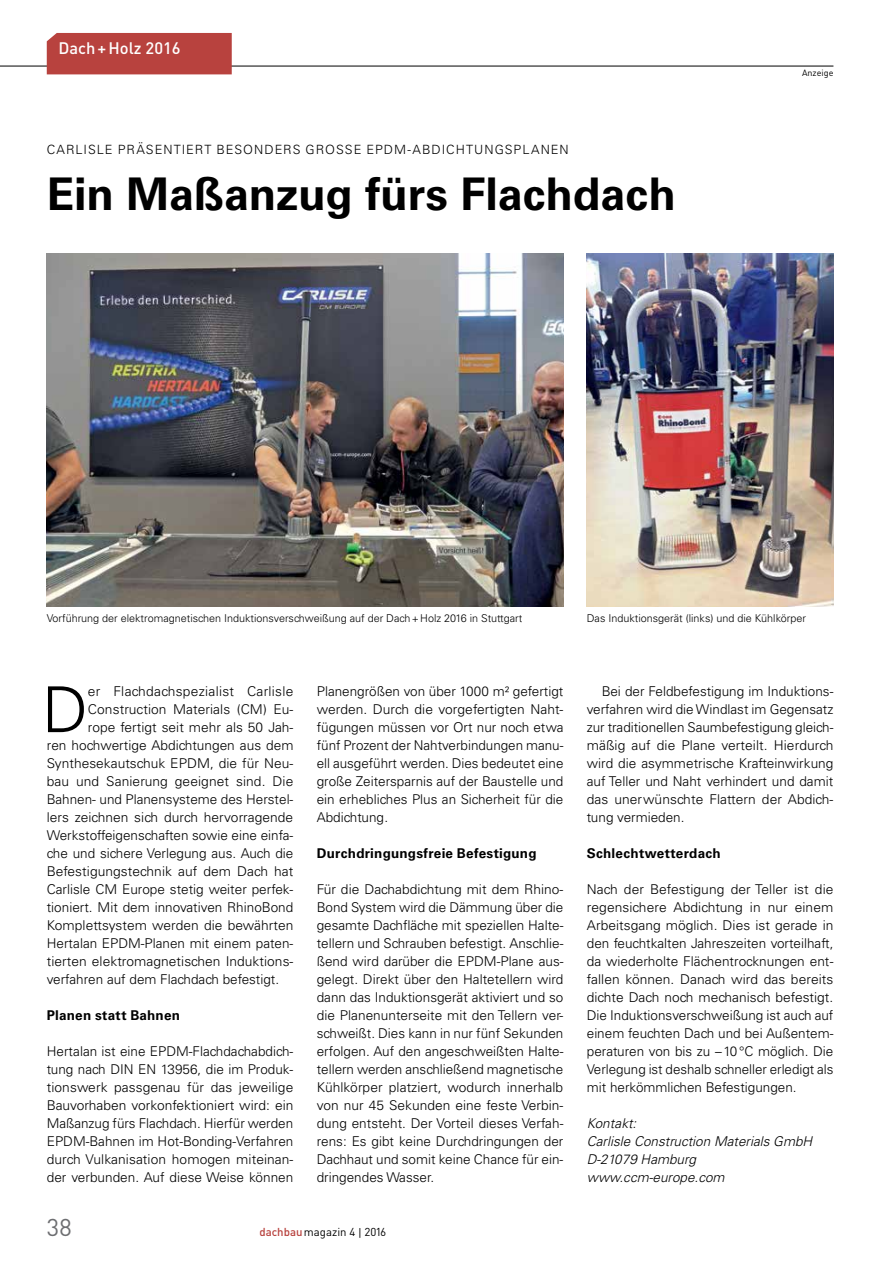
<style>
.page{position:relative;width:893px;height:1263px;background:#fff}
.page>*{position:absolute;margin:0;border:0;box-sizing:border-box;transform-origin:0 0}
.t1{font:300 63.3px "Univers LT Std";color:#000}
.t2{font:700 45px "Univers LT Std";color:#000}
.t3{font:24px "DIN Pro";color:#6d6e71}
.t4{font:500 16.5px "DIN Pro";color:#fff}
.t5{font:300 13.5px/18px "Univers LT Std";color:#000;text-align:justify}
.t6{font:italic 300 13.5px/18px "Univers LT Std";color:#000}
.t7{font:700 13.5px "Univers LT Std";letter-spacing:.015em;color:#000}
.t8{font:300 13.5px "Univers LT Std";letter-spacing:.02em;color:#000}
.t9{font:300 12.75px "Univers LT Std";letter-spacing:.075em;color:#000}
.t10{font:11.4px "DIN Pro";color:#000}
.t11{font:300 10.8px "Univers LT Std";color:#000}
.t12{font:9px "DIN Pro";color:#000}
.s1{font-weight:500;color:#b8423e}
</style>
<div class="page">
<hr style="left:0;top:66px;width:833px;height:1px;background:#000">
<div style="left:47px;top:33px;width:185px;height:41px;background:#b8423e"></div>
<img style="left:47px;top:254px;width:516px;height:352px">
<img style="left:587px;top:254px;width:246px;height:352px">
<p class="t4" style="left:58px;top:37px;width:124px">Dach+Holz 2016</p>
<p class="t9" style="left:47px;top:142px;width:524px">CARLISLE PRÄSENTIERT BESONDERS GROSSE EPDM-ABDICHTUNGSPLANEN</p>
<h2 class="t2" style="left:47px;top:168px;width:631px">Ein Maßanzug fürs Flachdach</h2>
<p class="t12" style="left:802px;top:67px;width:33px">Anzeige</p>
<p class="t11" style="left:47px;top:612px;width:477px">Vorführung der elektromagnetischen Induktionsverschweißung auf der Dach+Holz 2016 in Stuttgart</p>
<p class="t11" style="left:587px;top:612px;width:221px">Das Induktionsgerät (links) und die Kühlkörper</p>
<h1 class="t1" style="left:42px;top:671px;width:47px">D</h1>
<p class="t8" style="left:88px;top:683px;width:207px">er Flachdachspezialist Carlisle</p>
<p class="t5" style="left:88px;top:700px;width:207px">Construction Materials (CM) Eu-</p>
<p class="t5" style="left:88px;top:718px;width:207px">rope fertigt seit mehr als 50 Jah-</p>
<p class="t5" style="left:47px;top:736px;width:248px">ren hochwertige Abdichtungen aus dem</p>
<p class="t5" style="left:47px;top:754px;width:248px">Synthesekautschuk EPDM, die für Neu-</p>
<p class="t5" style="left:47px;top:772px;width:248px">bau und Sanierung geeignet sind. Die</p>
<p class="t5" style="left:47px;top:790px;width:248px">Bahnen- und Planensysteme des Herstel-</p>
<p class="t5" style="left:47px;top:808px;width:248px">lers zeichnen sich durch hervorragende</p>
<p class="t5" style="left:47px;top:826px;width:248px">Werkstoffeigenschaften sowie eine einfa-</p>
<p class="t5" style="left:47px;top:844px;width:248px">che und sichere Verlegung aus. Auch die</p>
<p class="t5" style="left:47px;top:862px;width:248px">Befestigungstechnik auf dem Dach hat</p>
<p class="t5" style="left:47px;top:880px;width:248px">Carlisle CM Europe stetig weiter perfek-</p>
<p class="t5" style="left:47px;top:898px;width:248px">tioniert. Mit dem innovativen RhinoBond</p>
<p class="t5" style="left:47px;top:916px;width:248px">Komplettsystem werden die bewährten</p>
<p class="t5" style="left:47px;top:934px;width:248px">Hertalan EPDM-Planen mit einem paten-</p>
<p class="t5" style="left:47px;top:952px;width:248px">tierten elektromagnetischen Induktions-</p>
<p class="t5" style="left:47px;top:970px;width:234px">verfahren auf dem Flachdach befestigt.</p>
<p class="t7" style="left:47px;top:1007px;width:135px">Planen statt Bahnen</p>
<p class="t5" style="left:47px;top:1042px;width:248px">Hertalan ist eine EPDM-Flachdachabdich&shy;tung nach DIN EN 13956, die im Produk&shy;tionswerk passgenau für das jeweilige Bauvorhaben vorkonfektioniert wird: ein Maßanzug fürs Flachdach. Hierfür werden EPDM-Bahnen im Hot-Bonding-Verfahren durch Vulkanisation homogen miteinan&shy;der verbunden. Auf diese Weise können</p>
<p class="t5" style="left:317px;top:682px;width:248px">Planengrößen von über 1000 m² gefertigt werden. Durch die vorgefertigten Naht&shy;fügungen müssen vor Ort nur noch etwa fünf Prozent der Nahtverbindungen manu&shy;ell ausgeführt werden. Dies bedeutet eine große Zeitersparnis auf der Baustelle und ein erhebliches Plus an Sicherheit für die Abdichtung.</p>
<p class="t7" style="left:317px;top:845px;width:221px">Durchdringungsfreie Befestigung</p>
<p class="t5" style="left:317px;top:880px;width:248px">Für die Dachabdichtung mit dem Rhino-Bond System wird die Dämmung über die gesamte Dachfläche mit speziellen Halte&shy;tellern und Schrauben befestigt. Anschlie&shy;ßend wird darüber die EPDM-Plane aus&shy;gelegt. Direkt über den Haltetellern wird dann das Induktionsgerät aktiviert und so die Planenunterseite mit den Tellern ver&shy;schweißt. Dies kann in nur fünf Sekunden erfolgen. Auf den angeschweißten Halte&shy;tellern werden anschließend magnetische Kühlkörper platziert, wodurch innerhalb von nur 45 Sekunden eine feste Verbin&shy;dung entsteht. Der Vorteil dieses Verfah&shy;rens: Es gibt keine Durchdringungen der Dachhaut und somit keine Chance für ein&shy;dringendes Wasser.</p>
<h3 class="t3" style="left:47px;top:1211px;width:27px">38</h3>
<p class="t10" style="left:259px;top:1224px;width:128px"><span class="s1">dachbau</span>magazin 4 | 2016</p>
<p class="t5" style="left:587px;top:682px;width:248px;text-indent:15px">Bei der Feldbefestigung im Induktions&shy;verfahren wird die Windlast im Gegensatz zur traditionellen Saumbefestigung gleich&shy;mäßig auf die Plane verteilt. Hierdurch wird die asymmetrische Krafteinwirkung auf Teller und Naht verhindert und damit das unerwünschte Flattern der Abdich&shy;tung vermieden.</p>
<p class="t7" style="left:587px;top:845px;width:136px">Schlechtwetterdach</p>
<p class="t5" style="left:587px;top:880px;width:248px">Nach der Befestigung der Teller ist die regensichere Abdichtung in nur einem Arbeitsgang möglich. Dies ist gerade in den feuchtkalten Jahreszeiten vorteilhaft, da wiederholte Flächentrocknungen ent&shy;fallen können. Danach wird das bereits dichte Dach noch mechanisch befestigt.<br>Die Induktionsverschweißung ist auch auf einem feuchten Dach und bei Außentem&shy;peraturen von bis zu –10°C möglich. Die Verlegung ist deshalb schneller erledigt als mit herkömmlichen Befestigungen.</p>
<p class="t6" style="left:587px;top:1114px;width:227px">Kontakt:<br>Carlisle Construction Materials GmbH<br>D-21079 Hamburg www.ccm-europe.com</p>
</div>
